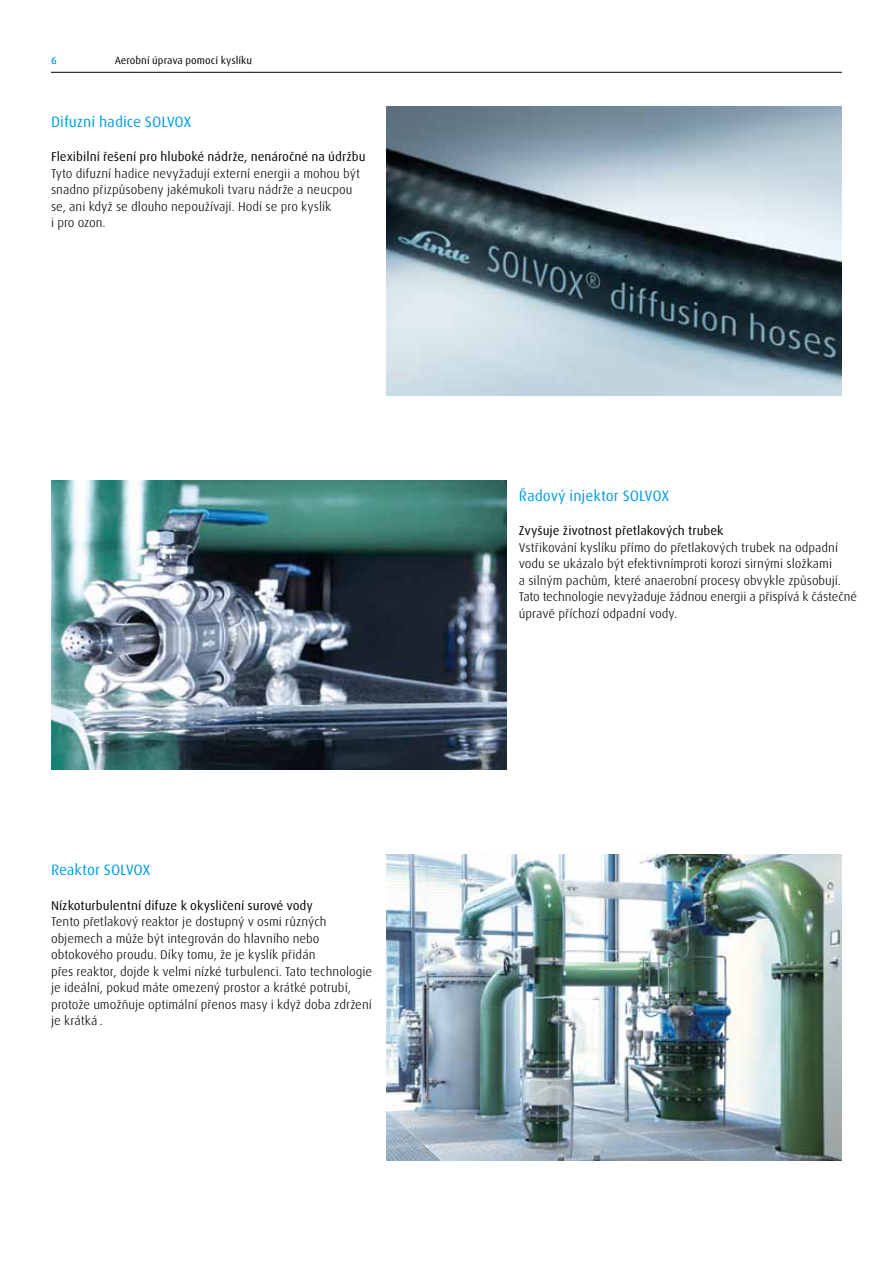
<style>
.page{position:relative;width:893px;height:1263px;background:#fff}
.page>*{position:absolute;margin:0;border:0;box-sizing:border-box;transform-origin:0 0}
.t1{font:15px "Linde Dax Global";color:#009ee0}
.t2{font:15px "Linde Dax Global";letter-spacing:-.02em;color:#009ee0}
.t3{font:300 12.75px/16.5px "Linde Dax Global";color:#000}
.t4{font:12.75px "Linde Dax Global";color:#000}
.t5{font:10.5px "Linde Dax Global";color:#000}
.t6{font:500 10.5px "Linde Dax Global";color:#009ee0}
</style>
<div class="page">
<hr style="left:51px;top:72px;width:791px;height:1px;background:#000">
<img style="left:387px;top:106px;width:455px;height:289px">
<img style="left:51px;top:480px;width:455px;height:290px">
<img style="left:387px;top:855px;width:455px;height:306px">
<p class="t6" style="left:51px;top:54px;width:7px">6</p>
<p class="t5" style="left:115px;top:54px;width:139px">Aerobní úprava pomocí kyslíku</p>
<p class="t1" style="left:51px;top:113px;width:142px">Difuzní hadice SOLVOX</p>
<p class="t4" style="left:51px;top:149px;width:316px">Flexibilní řešení pro hluboké nádrže, nenáročné na údržbu</p>
<p class="t3" style="left:51px;top:165px;width:311px">Tyto difuzní hadice nevyžadují externí energii a mohou být snadno přizpůsobeny jakémukoli tvaru nádrže a neucpou se, ani když se dlouho nepoužívají. Hodí se pro kyslík<br>i pro ozon.</p>
<p class="t2" style="left:51px;top:861px;width:101px">Reaktor SOLVOX</p>
<p class="t4" style="left:51px;top:898px;width:263px">Nízkoturbulentní difuze k okysličení surové vody</p>
<p class="t3" style="left:51px;top:913px;width:323px">Tento přetlakový reaktor je dostupný v osmi různých objemech a může být integrován do hlavního nebo obtokového proudu. Díky tomu, že je kyslík přidán<br>přes reaktor, dojde k velmi nízké turbulenci. Tato technologie je ideální, pokud máte omezený prostor a krátké potrubí, protože umožňuje optimální přenos masy i když doba zdržení je krátká .</p>
<p class="t1" style="left:519px;top:487px;width:152px">Řadový injektor SOLVOX</p>
<p class="t4" style="left:519px;top:523px;width:206px">Zvyšuje životnost přetlakových trubek</p>
<p class="t3" style="left:519px;top:539px;width:340px">Vstřikování kyslíku přímo do přetlakových trubek na odpadní vodu se ukázalo být efektivnímproti korozi sirnými složkami<br>a silným pachům, které anaerobní procesy obvykle způsobují.<br>Tato technologie nevyžaduje žádnou energii a přispívá k částečné úpravě příchozí odpadní vody.</p>
</div>
